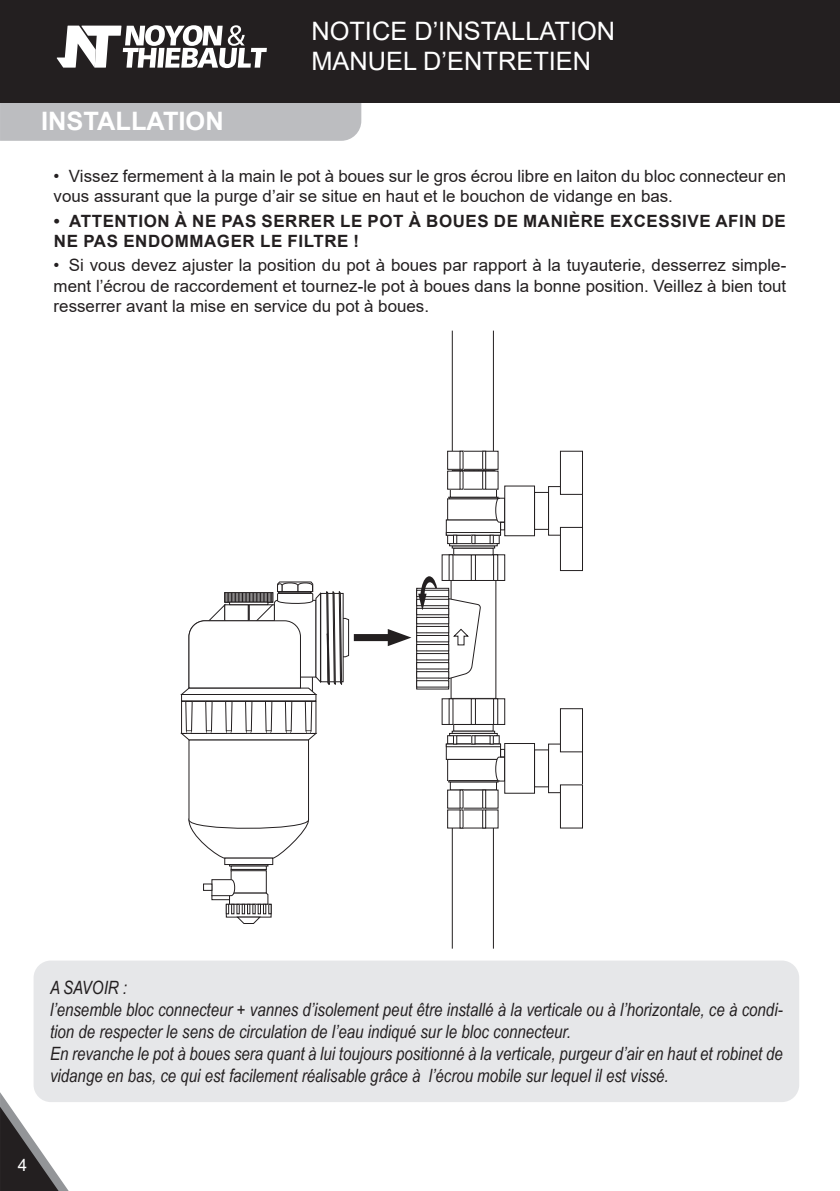
<style>
.page{position:relative;width:840px;height:1191px;background:#fff}
.page>*{position:absolute;margin:0;border:0;box-sizing:border-box;transform-origin:0 0}
.t1{font:25.4px/30.4px "Arial";color:#fff}
.t2{font:700 25.4px "Arial";color:#fff}
.t3{font:italic 18.4px/22px "Arial Narrow";color:#231f20}
.t4{font:17px/20.2px "Arial";color:#231f20}
.t5{font:700 17px/20.2px "Arial";letter-spacing:.035em;color:#231f20}
.t6{font:17px "Arial";color:#fff}
</style>
<div class="page">
<svg style="left:0;top:1092px;width:69px;height:99px"></svg>
<div style="left:0;top:102px;width:361px;height:39px;background:#bcbdc0"></div>
<div style="left:0;top:0;width:839px;height:102px;background:#231f20"></div>
<svg style="left:56px;top:25px;width:211px;height:43px"></svg>
<svg style="left:452px;top:808px;width:42px;height:1px"></svg>
<div style="left:452px;top:826px;width:41px;height:123px;border:1px solid #231f20"></div>
<div style="left:441px;top:698px;width:63px;height:26px;border:1px solid #231f20"></div>
<div style="left:470px;top:698px;width:5px;height:26px;border:1px solid #231f20"></div>
<div style="left:493px;top:698px;width:4px;height:26px;border:1px solid #231f20"></div>
<div style="left:453px;top:724px;width:40px;height:7px;border:1px solid #231f20"></div>
<div style="left:447px;top:735px;width:52px;height:9px;border:1px solid #231f20"></div>
<div style="left:446px;top:744px;width:54px;height:3px;border:1px solid #231f20"></div>
<div style="left:447px;top:759px;width:52px;height:22px;border:1px solid #231f20"></div>
<div style="left:448px;top:780px;width:50px;height:2px;border:1px solid #231f20"></div>
<div style="left:449px;top:733px;width:48px;height:3px;border:1px solid #231f20"></div>
<svg style="left:471px;top:735px;width:4px;height:9px"></svg>
<svg style="left:453px;top:735px;width:4px;height:9px"></svg>
<svg style="left:489px;top:735px;width:15px;height:46px"></svg>
<div style="left:504px;top:743px;width:30px;height:50px;border:1px solid #231f20"></div>
<div style="left:534px;top:749px;width:14px;height:38px;border:1px solid #231f20"></div>
<div style="left:548px;top:744px;width:34px;height:49px;border:1px solid #231f20"></div>
<div style="left:560px;top:708px;width:22px;height:44px;background:#fff"></div>
<div style="left:560px;top:708px;width:22px;height:44px;border:1px solid #231f20"></div>
<div style="left:560px;top:785px;width:22px;height:43px;background:#fff"></div>
<div style="left:560px;top:784px;width:22px;height:44px;border:1px solid #231f20"></div>
<div style="left:482px;top:789px;width:3px;height:19px;border:1px solid #231f20"></div>
<div style="left:482px;top:809px;width:3px;height:19px;border:1px solid #231f20"></div>
<div style="left:416px;top:588px;width:32px;height:101px;border:1px solid #231f20"></div>
<svg style="left:448px;top:598px;width:32px;height:81px"></svg>
<div style="left:416px;top:599px;width:32px;height:7px;border:1px solid #231f20"></div>
<div style="left:416px;top:608px;width:32px;height:7px;border:1px solid #231f20"></div>
<div style="left:416px;top:626px;width:32px;height:7px;border:1px solid #231f20"></div>
<div style="left:416px;top:617px;width:32px;height:7px;border:1px solid #231f20"></div>
<div style="left:416px;top:590px;width:32px;height:7px;border:1px solid #231f20"></div>
<div style="left:416px;top:635px;width:32px;height:7px;border:1px solid #231f20"></div>
<div style="left:416px;top:644px;width:32px;height:7px;border:1px solid #231f20"></div>
<div style="left:416px;top:653px;width:32px;height:7px;border:1px solid #231f20"></div>
<div style="left:416px;top:662px;width:32px;height:7px;border:1px solid #231f20"></div>
<div style="left:416px;top:671px;width:32px;height:7px;border:1px solid #231f20"></div>
<div style="left:416px;top:680px;width:32px;height:7px;border:1px solid #231f20"></div>
<div style="left:229px;top:864px;width:39px;height:2px;border:1px solid #231f20"></div>
<div style="left:231px;top:869px;width:35px;height:2px;border:1px solid #231f20"></div>
<div style="left:231px;top:870px;width:35px;height:23px;border:1px solid #231f20"></div>
<svg style="left:211px;top:879px;width:60px;height:45px"></svg>
<svg style="left:181px;top:701px;width:136px;height:157px"></svg>
<svg style="left:180px;top:581px;width:169px;height:114px"></svg>
<div style="left:229px;top:602px;width:39px;height:3px;border:1px solid #231f20"></div>
<svg style="left:452px;top:469px;width:42px;height:2px"></svg>
<div style="left:452px;top:330px;width:41px;height:123px;border:1px solid #231f20"></div>
<div style="left:441px;top:554px;width:63px;height:27px;border:1px solid #231f20"></div>
<div style="left:470px;top:554px;width:5px;height:27px;border:1px solid #231f20"></div>
<div style="left:493px;top:554px;width:4px;height:27px;border:1px solid #231f20"></div>
<div style="left:453px;top:548px;width:40px;height:7px;border:1px solid #231f20"></div>
<div style="left:447px;top:535px;width:52px;height:9px;border:1px solid #231f20"></div>
<div style="left:446px;top:532px;width:54px;height:3px;border:1px solid #231f20"></div>
<div style="left:448px;top:497px;width:50px;height:2px;border:1px solid #231f20"></div>
<div style="left:447px;top:451px;width:51px;height:18px;border:1px solid #231f20"></div>
<div style="left:449px;top:543px;width:48px;height:3px;border:1px solid #231f20"></div>
<svg style="left:471px;top:535px;width:4px;height:9px"></svg>
<svg style="left:453px;top:535px;width:4px;height:9px"></svg>
<svg style="left:489px;top:497px;width:16px;height:47px"></svg>
<div style="left:504px;top:486px;width:30px;height:50px;border:1px solid #231f20"></div>
<div style="left:534px;top:492px;width:14px;height:37px;border:1px solid #231f20"></div>
<div style="left:548px;top:486px;width:34px;height:49px;border:1px solid #231f20"></div>
<div style="left:560px;top:527px;width:22px;height:43px;background:#fff"></div>
<div style="left:560px;top:527px;width:22px;height:44px;border:1px solid #231f20"></div>
<div style="left:560px;top:451px;width:22px;height:43px;background:#fff"></div>
<div style="left:560px;top:451px;width:22px;height:43px;border:1px solid #231f20"></div>
<div style="left:482px;top:471px;width:3px;height:18px;border:1px solid #231f20"></div>
<div style="left:482px;top:451px;width:3px;height:18px;border:1px solid #231f20"></div>
<div style="left:353px;top:634px;width:44px;height:7px;background:#231f20"></div>
<svg style="left:387px;top:629px;width:24px;height:17px"></svg>
<svg style="left:418px;top:576px;width:19px;height:34px"></svg>
<div style="left:34px;top:960px;width:764px;height:142px;background:#e6e7e9;border-radius:17px"></div>
<h1 class="t1" style="left:311px;top:15px;width:305px">NOTICE D’INSTALLATION<br>MANUEL D’ENTRETIEN</h1>
<h1 class="t2" style="left:41px;top:103px;width:184px">INSTALLATION</h1>
<p class="t4" style="left:54px;top:166px;width:733px">• Vissez fermement à la main le pot à boues sur le gros écrou libre en laiton du bloc connecteur en vous assurant que la purge d’air se situe en haut et le bouchon de vidange en bas.</p>
<p class="t5" style="left:54px;top:211px;width:733px">• ATTENTION À NE PAS SERRER LE POT À BOUES DE MANIÈRE EXCESSIVE AFIN DE<br>NE PAS ENDOMMAGER LE FILTRE !</p>
<p class="t4" style="left:54px;top:255px;width:733px;text-align:justify">• Si vous devez ajuster la position du pot à boues par rapport à la tuyauterie, desserrez simple&shy;ment l’écrou de raccordement et tournez-le pot à boues dans la bonne position. Veillez à bien tout resserrer avant la mise en service du pot à boues.</p>
<p class="t3" style="left:50px;top:976px;width:733px">A SAVOIR :<br>l’ensemble bloc connecteur + vannes d’isolement peut être installé à la verticale ou à l’horizontale, ce à condi&shy;tion de respecter le sens de circulation de l’eau indiqué sur le bloc connecteur.<br>En revanche le pot à boues sera quant à lui toujours positionné à la verticale, purgeur d’air en haut et robinet de vidange en bas, ce qui est facilement réalisable grâce à l’écrou mobile sur lequel il est vissé.</p>
<p class="t6" style="left:18px;top:1153px;width:11px">4</p>
</div>
